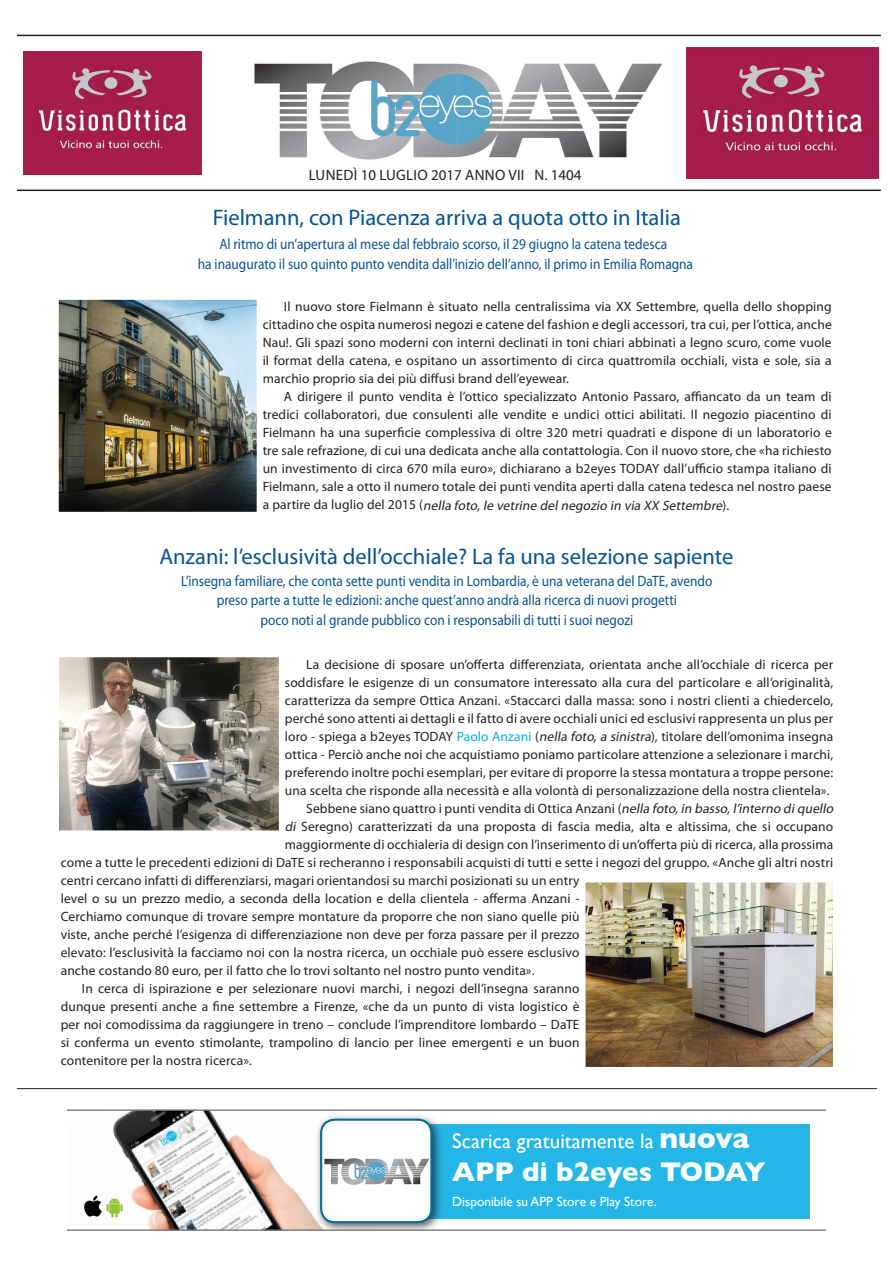
<style>
.page{position:relative;width:893px;height:1263px;background:#fff}
.page>*{position:absolute;margin:0;border:0;box-sizing:border-box;transform-origin:0 0}
.t1{font:700 27.6px "Gill Sans";color:#fff}
.t2{font:22.5px "Myriad Pro";color:#075394}
.t3{font:20.85px "Gill Sans";color:#fff}
.t4{font:15px/19.5px "Myriad Pro";color:#075394;text-align:center;scale:.89 1}
.t5{font:15px "Myriad Pro";letter-spacing:.02em;color:#231f20}
.t6{font:13.5px/18px "Myriad Pro";letter-spacing:.01em;color:#231f20;text-align:justify}
.t7{font:13.35px "Gill Sans";color:#fff}
.s1{font-style:italic}
.s2{color:#00aeef}
.s3{font-weight:700;font-size:29.4px}
</style>
<div class="page">
<img style="left:254px;top:61px;width:408px;height:99px">
<hr style="left:17px;top:1088px;width:860px;height:1px;background:#231f20">
<img style="left:687px;top:48px;width:191px;height:131px">
<img style="left:23px;top:52px;width:179px;height:122px">
<hr style="left:17px;top:190px;width:864px;height:1px;background:#231f20">
<hr style="left:17px;top:35px;width:864px;height:1px;background:#231f20">
<img style="left:88px;top:1111px;width:227px;height:118px">
<img style="left:92px;top:1191px;width:45px;height:33px">
<img style="left:84px;top:1195px;width:20px;height:21px">
<div style="left:410px;top:1124px;width:400px;height:95px;background:#24b6e7"></div>
<div style="left:315px;top:1113px;width:129px;height:117px;background:#231f20;opacity:.75"></div>
<img style="left:321px;top:1120px;width:110px;height:102px">
<div style="left:320px;top:1118px;width:112px;height:105px;border:2px solid #006f9a;border-radius:13px"></div>
<svg style="left:67px;top:1110px;width:759px;height:1px"></svg>
<svg style="left:67px;top:1229px;width:759px;height:1px"></svg>
<img style="left:60px;top:301px;width:196px;height:210px">
<div style="left:53px;top:294px;width:210px;height:224px;border:6px solid #fff"></div>
<img style="left:60px;top:658px;width:218px;height:171px">
<div style="left:53px;top:651px;width:232px;height:185px;border:6px solid #fff"></div>
<img style="left:587px;top:883px;width:245px;height:183px">
<div style="left:580px;top:876px;width:259px;height:197px;border:6px solid #fff"></div>
<p class="t5" style="left:309px;top:166px;width:274px">lunedì 10 LUGLIO 2017 ANNO VII N. 1404</p>
<h2 class="t2" style="left:213px;top:204px;width:470px">Fielmann, con Piacenza arriva a quota otto in Italia</h2>
<p class="t4" style="left:198px;top:234px;width:558px">Al ritmo di un’apertura al mese dal febbraio scorso, il 29 giugno la catena tedesca<br>ha inaugurato il suo quinto punto vendita dall’inizio dell’anno, il primo in Emilia Romagna</p>
<p class="t6" style="left:263px;top:298px;width:571px;text-indent:21px">Il nuovo store Fielmann è situato nella centralissima via XX Settembre, quella dello shopping cittadino che ospita numerosi negozi e catene del fashion e degli accessori, tra cui, per l’ottica, anche Nau!. Gli spazi sono moderni con interni declinati in toni chiari abbinati a legno scuro, come vuole il format della catena, e ospitano un assortimento di circa quattromila occhiali, vista e sole, sia a marchio proprio sia dei più diffusi brand dell’eyewear.</p>
<p class="t6" style="left:263px;top:388px;width:571px;text-indent:21px">A dirigere il punto vendita è l’ottico specializzato Antonio Passaro, affiancato da un team di tredici collaboratori, due consulenti alle vendite e undici ottici abilitati. Il negozio piacentino di Fielmann ha una superficie complessiva di oltre 320 metri quadrati e dispone di un laboratorio e tre sale refrazione, di cui una dedicata anche alla contattologia. Con il nuovo store, che «ha richiesto un investimento di circa 670 mila euro», dichiarano a b2eyes TODAY dall’ufficio stampa italiano di Fielmann, sale a otto il numero totale dei punti vendita aperti dalla catena tedesca nel nostro paese a p a r t i re d a l u g l i o d e l 2 0 1 5 ( <span class="s1">nella foto,le vetrine delnegozio in via XX Settembre</span>) .</p>
<h2 class="t2" style="left:159px;top:542px;width:576px">Anzani: l’esclusività dell’occhiale? La fa una selezione sapiente</h2>
<p class="t4" style="left:181px;top:571px;width:598px">L’insegna familiare, che conta sette punti vendita in Lombardia, è una veterana del DaTE, avendo preso parte a tutte le edizioni: anche quest’anno andrà alla ricerca di nuovi progetti<br>poco noti al grande pubblico con i responsabili di tutti i suoi negozi</p>
<p class="t6" style="left:306px;top:655px;width:529px">La decisione di sposare un’offerta differenziata, orientata anche all’occhiale di ricerca per</p>
<p class="t6" style="left:285px;top:673px;width:550px">soddisfare le esigenze di un consumatore interessato alla cura del particolare e all’originalità,</p>
<p class="t6" style="left:285px;top:691px;width:550px">caratterizza da sempre Ottica Anzani. «Staccarci dalla massa: sono i nostri clienti a chiedercelo,</p>
<p class="t6" style="left:285px;top:709px;width:550px">perché sono attenti ai dettagli e il fatto di avere occhiali unici ed esclusivi rappresenta un plus per</p>
<p class="t6" style="left:285px;top:727px;width:550px">loro - spiega a b2eyes TODAY <span class="s2">Paolo Anzani</span> (<span class="s1">nella foto,a sinistra</span>), titolare dell’omonima insegna</p>
<p class="t6" style="left:285px;top:745px;width:550px">ottica - Perciò anche noi che acquistiamo poniamo particolare attenzione a selezionare i marchi,</p>
<p class="t6" style="left:285px;top:763px;width:550px">preferendo inoltre pochi esemplari, per evitare di proporre la stessa montatura a troppe persone:</p>
<p class="t6" style="left:285px;top:781px;width:546px">una scelta che risponde alla necessità e alla volontà di personalizzazione della nostra clientela».</p>
<p class="t6" style="left:306px;top:799px;width:531px">Sebbene siano quattro i punti vendita di Ottica Anzani (<span class="s1">nella foto,in basso,l’interno diquello</span></p>
<p class="t6" style="left:285px;top:817px;width:550px"><span class="s1">di</span> Seregno) caratterizzati da una proposta di fascia media, alta e altissima, che si occupano</p>
<p class="t6" style="left:285px;top:835px;width:550px">maggiormente di occhialeria di design con l’inserimento di un’offerta più di ricerca, alla prossima</p>
<p class="t6" style="left:61px;top:853px;width:774px">come a tutte le precedenti edizioni di DaTE si recheranno i responsabili acquisti di tutti e sette i negozi del gruppo. «Anche gli altri nostri</p>
<p class="t6" style="left:61px;top:871px;width:520px">centri cercano infatti di differenziarsi, magari orientandosi su marchi posizionati su un entry</p>
<p class="t6" style="left:61px;top:889px;width:520px">level o su un prezzo medio, a seconda della location e della clientela - afferma Anzani -</p>
<p class="t6" style="left:61px;top:907px;width:520px">Cerchiamo comunque di trovare sempre montature da proporre che non siano quelle più</p>
<p class="t6" style="left:61px;top:925px;width:520px">viste, anche perché l’esigenza di differenziazione non deve per forza passare per il prezzo</p>
<p class="t6" style="left:61px;top:943px;width:520px">elevato: l’esclusività la facciamo noi con la nostra ricerca, un occhiale può essere esclusivo</p>
<p class="t6" style="left:61px;top:961px;width:475px">anche costando 80 euro, per il fatto che lo trovi soltanto nel nostro punto vendita».</p>
<p class="t6" style="left:82px;top:979px;width:499px">In cerca di ispirazione e per selezionare nuovi marchi, i negozi dell’insegna saranno</p>
<p class="t6" style="left:61px;top:997px;width:520px">dunque presenti anche a fine settembre a Firenze, «che da un punto di vista logistico è</p>
<p class="t6" style="left:61px;top:1015px;width:519px">per noi comodissima da raggiungere in treno – conclude l’imprenditore lombardo – DaTE</p>
<p class="t6" style="left:61px;top:1033px;width:520px">si conferma un evento stimolante, trampolino di lancio per linee emergenti e un buon</p>
<p class="t6" style="left:61px;top:1051px;width:193px">contenitore per la nostra ricerca».</p>
<h3 class="t3" style="left:452px;top:1128px;width:299px">Scarica gratuitamente la <span class="s3">nuova</span></h3>
<h1 class="t1" style="left:452px;top:1155px;width:315px">APP di b2eyes TODAY</h1>
<p class="t7" style="left:452px;top:1194px;width:206px">Disponibile su APP Store e Play Store.</p>
</div>
